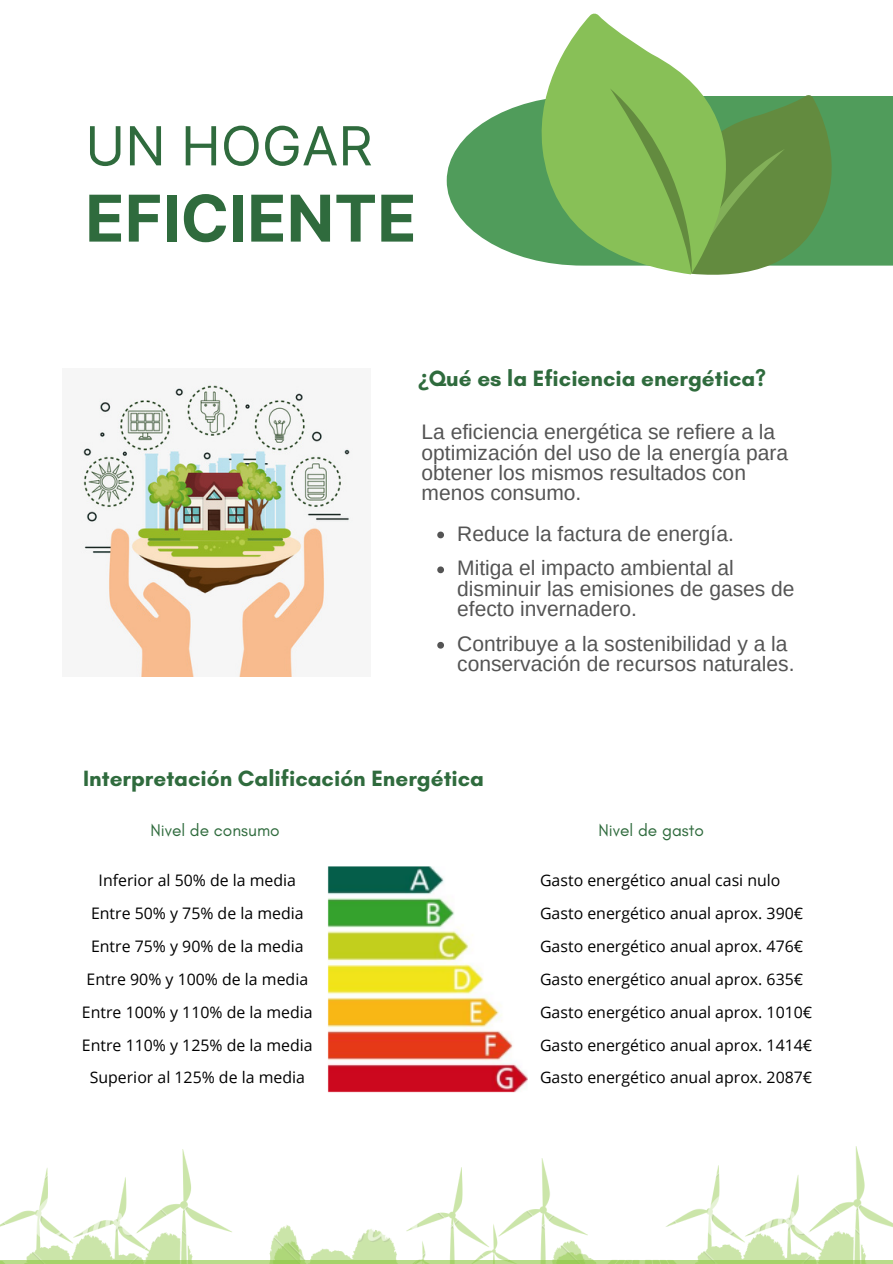
<style>
.page{position:relative;width:893px;height:1264px;background:#fff}
.page>*{position:absolute;margin:0;border:0;box-sizing:border-box;transform-origin:0 0}
.t1{font:700 64.5px "Inter";color:#2f6b3d}
.t2{font:53.85px "Inter";color:#2f6b3d}
.t3{font:700 22.5px "Glacial Indifference";color:#2f6b3d}
.t4{font:21px/20.2px "Arimo";color:#545454}
.t5{font:17.25px "Glacial Indifference";color:#2f6b3d}
.t6{font:15.9px "Open Sans";color:#000}
.s1{font-family:"Noto Sans"}
</style>
<div class="page">
<svg style="left:446px;top:96px;width:446px;height:169px;fill:#509c5b"></svg>
<img style="left:0;top:1149px;width:232px;height:111px">
<img style="left:269px;top:1158px;width:274px;height:102px">
<img style="left:543px;top:1146px;width:349px;height:114px">
<hr style="left:0;top:1260px;width:892px;height:3px;background:#8cc63f">
<img style="left:80px;top:380px;width:273px;height:296px">
<img style="left:327px;top:866px;width:201px;height:227px">
<svg style="left:535px;top:13px;width:162px;height:253px;fill:#88c057"></svg>
<svg style="left:609px;top:88px;width:233px;height:187px;background:#78a958"></svg>
<svg style="left:437px;top:531px;width:7px;height:7px"></svg>
<svg style="left:437px;top:566px;width:7px;height:7px"></svg>
<svg style="left:437px;top:642px;width:7px;height:6px"></svg>
<p class="t2" style="left:85px;top:114px;width:289px">UN HOGAR</p>
<p class="t1" style="left:85px;top:180px;width:333px">EFICIENTE</p>
<p class="t3" style="left:418px;top:365px;width:349px"><span class="s1">¿</span>Qué es la Eficiencia energética?</p>
<p class="t4" style="left:421px;top:422px;width:368px">La eficiencia energética se refiere a la optimización del uso de la energía para obtener los mismos resultados con menos consumo.</p>
<p class="t4" style="left:457px;top:523px;width:278px">Reduce la factura de energía.</p>
<p class="t4" style="left:457px;top:558px;width:339px">Mitiga el impacto ambiental al disminuir las emisiones de gases de efecto invernadero.</p>
<p class="t4" style="left:457px;top:633px;width:339px">Contribuye a la sostenibilidad y a la conservación de recursos naturales.</p>
<p class="t3" style="left:83px;top:764px;width:402px">Interpretación Calificación Energética</p>
<p class="t5" style="left:150px;top:820px;width:131px">Nivel de consumo</p>
<p class="t5" style="left:598px;top:820px;width:107px">Nivel de gasto</p>
<p class="t6" style="left:99px;top:868px;width:199px">Inferior al 50% de la media</p>
<p class="t6" style="left:91px;top:901px;width:214px">Entre 50% y 75% de la media</p>
<p class="t6" style="left:91px;top:934px;width:214px">Entre 75% y 90% de la media</p>
<p class="t6" style="left:86px;top:967px;width:223px">Entre 90% y 100% de la media</p>
<p class="t6" style="left:82px;top:1000px;width:232px">Entre 100% y 110% de la media</p>
<p class="t6" style="left:82px;top:1033px;width:232px">Entre 110% y 125% de la media</p>
<p class="t6" style="left:90px;top:1066px;width:217px">Superior al 125% de la media</p>
<p class="t6" style="left:540px;top:868px;width:242px">Gasto energético anual casi nulo</p>
<p class="t6" style="left:540px;top:901px;width:265px">Gasto energético anual aprox. 390€</p>
<p class="t6" style="left:540px;top:934px;width:265px">Gasto energético anual aprox. 476€</p>
<p class="t6" style="left:540px;top:967px;width:265px">Gasto energético anual aprox. 635€</p>
<p class="t6" style="left:540px;top:1000px;width:274px">Gasto energético anual aprox. 1010€</p>
<p class="t6" style="left:540px;top:1033px;width:274px">Gasto energético anual aprox. 1414€</p>
<p class="t6" style="left:540px;top:1066px;width:274px">Gasto energético anual aprox. 2087€</p>
</div>
